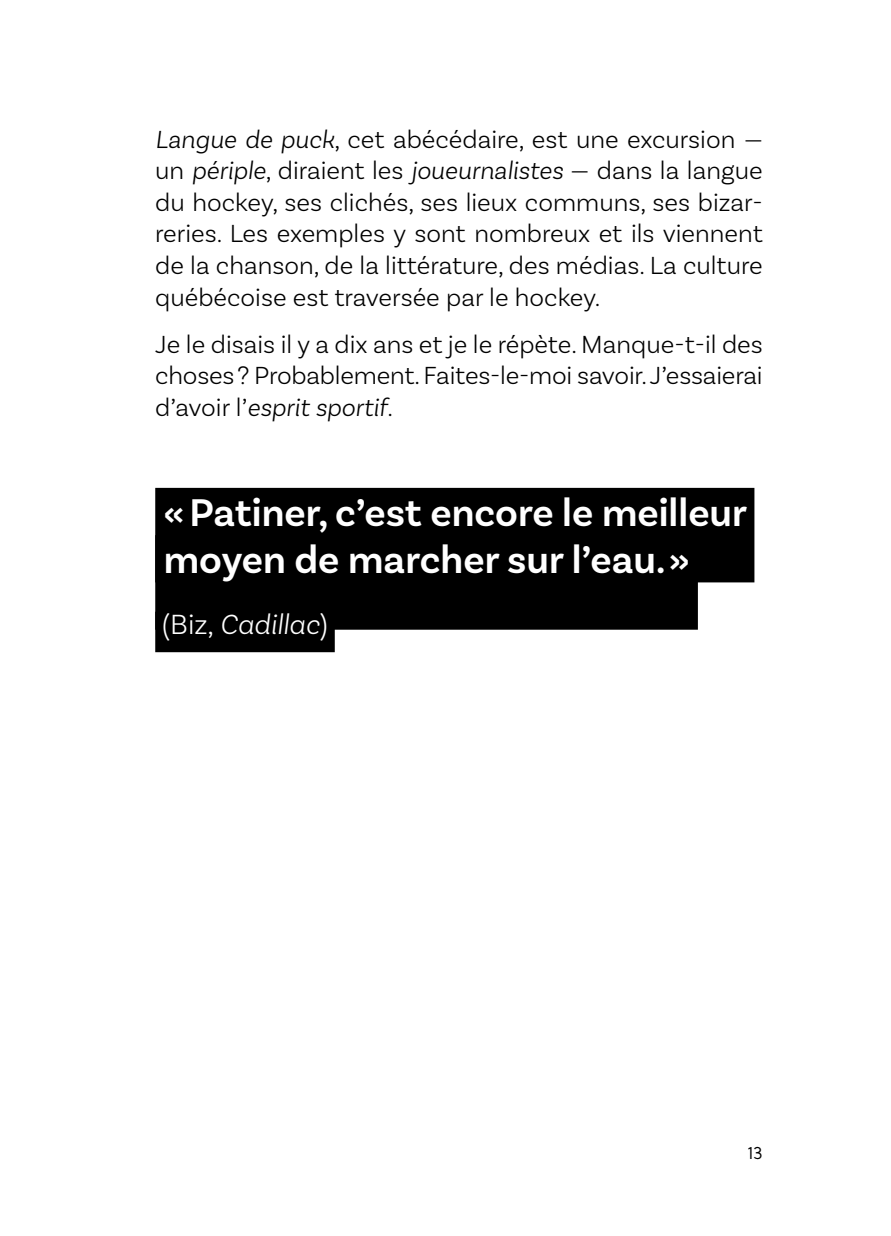
<style>
.page{position:relative;width:891px;height:1236px;background:#fff}
.page>*{position:absolute;margin:0;border:0;box-sizing:border-box;transform-origin:0 0}
.t1{font:600 40.5px/47.2px "Basic Sans";color:#fff}
.t2{font:italic 300 29.25px "Basic Sans";color:#fff}
.t3{font:300 26.1px/31.5px "Basic Sans";letter-spacing:-.01em;color:#000;text-align:justify}
.t4{font:18px "Soleil Lt";color:#000}
.s1{font-style:italic}
.s2{font-style:normal}
</style>
<div class="page">
<div style="left:155px;top:488px;width:599px;height:94px;background:#000"></div>
<div style="left:155px;top:535px;width:543px;height:94px;background:#000"></div>
<div style="left:155px;top:611px;width:180px;height:41px;background:#000"></div>
<p class="t3" style="left:155px;top:123px;width:609px"><span class="s1">Langue de puck</span>, cet abécédaire, est une excursion — un <span class="s1">périple</span>, diraient les <span class="s1">joueurnalistes</span> — dans la langue du hockey, ses clichés, ses lieux communs, ses bizar&shy;reries. Les exemples y sont nombreux et ils viennent de la chanson, de la littérature, des médias. La culture québécoise est traversée par le hockey.</p>
<p class="t3" style="left:155px;top:328px;width:609px">Je le disais il y a dix ans et je le répète. Manque-t-il des choses? Probablement. Faites-le-moi savoir. J’essaierai d’avoir l’<span class="s1">esprit sportif</span>.</p>
<h1 class="t1" style="left:164px;top:489px;width:585px">«Patiner, c’est encore le meilleur moyen de marcher sur l’eau.»</h1>
<p class="t2" style="left:162px;top:607px;width:167px"><span class="s2">(Biz,</span> Cadillac<span class="s2">)</span></p>
<p class="t4" style="left:747px;top:1139px;width:17px">13</p>
</div>
